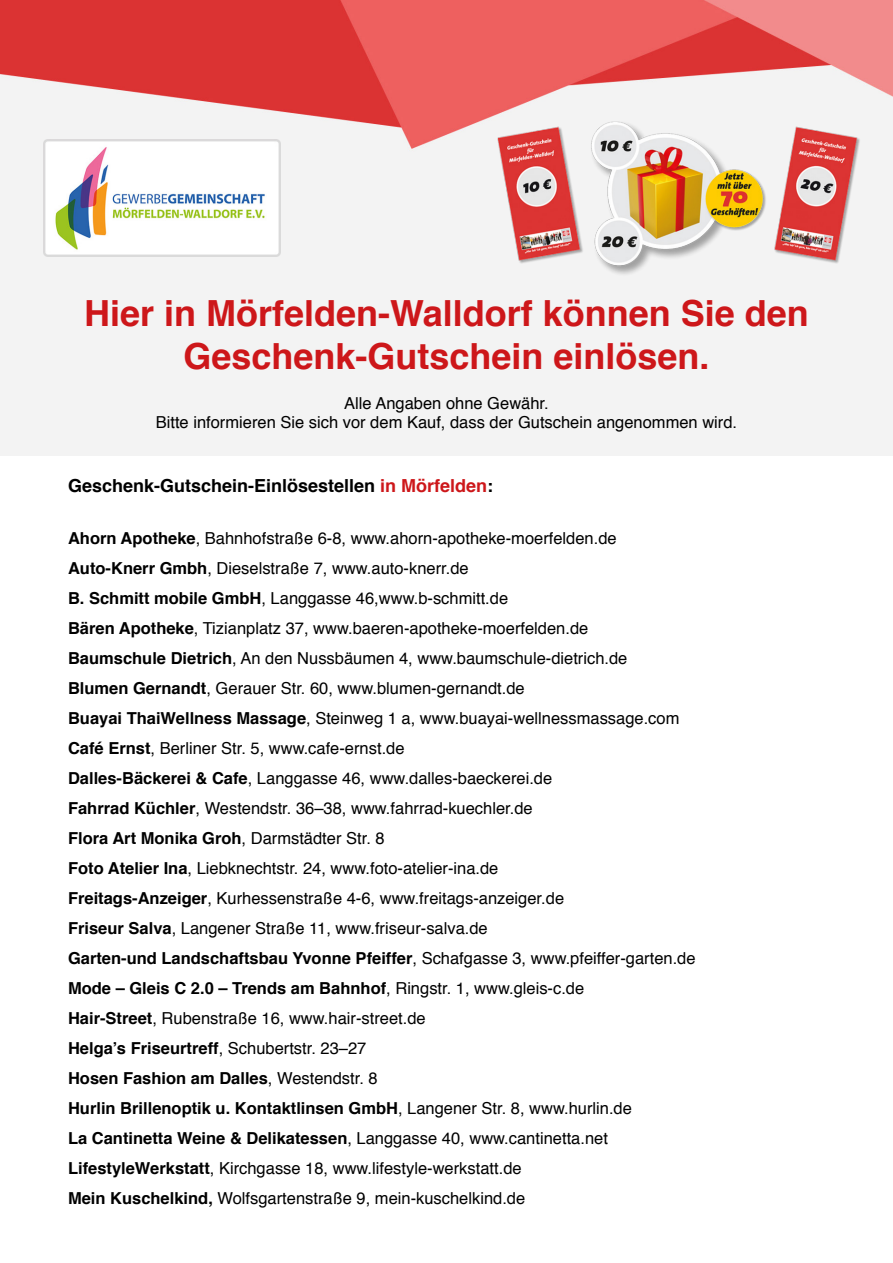
<style>
.page{position:relative;width:893px;height:1263px;background:#fff}
.page>*{position:absolute;margin:0;border:0;box-sizing:border-box;transform-origin:0 0}
.t1{font:700 36px/43.2px "Helvetica";color:#cd171a;text-align:center}
.t2{font:700 18px "Helvetica";color:#000}
.t3{font:16.5px/30px "Helvetica";color:#000;text-align:center}
.s1{color:#cd171a}
.s2{font-weight:700}
</style>
<div class="page">
<img style="left:0;top:0;width:893px;height:455px">
<img style="left:44px;top:140px;width:237px;height:116px">
<img style="left:497px;top:120px;width:363px;height:156px">
<h1 class="t1" style="left:84px;top:292px;width:726px">Hier in Mörfelden-Walldorf können Sie den<br>Geschenk-Gutschein einlösen.</h1>
<p class="t3" style="left:156px;top:393px;width:583px;line-height:19.8px">Alle Angaben ohne Gewähr.<br>Bitte informieren Sie sich vor dem Kauf, dass der Gutschein angenommen wird.</p>
<p class="t2" style="left:68px;top:471px;width:427px">Geschenk-Gutschein-Einlösestellen <span class="s1">in Mörfelden</span>:</p>
<p class="t3" style="left:68px;top:523px;width:629px;text-align:left"><span class="s2">Ahorn Apotheke</span>, Bahnhofstraße 6‐8, www.ahorn-apotheke-moerfelden.de <span class="s2">Auto-Knerr Gmbh</span>, Dieselstraße 7, www.auto-knerr.de<br><span class="s2">B. Schmitt mobile GmbH</span>, Langgasse 46,www.b-schmitt.de<br><span class="s2">Bären Apotheke</span>, Tizianplatz 37, www.baeren-apotheke-moerfelden.de<br><span class="s2">Baumschule Dietrich</span>, An den Nussbäumen 4, www.baumschule-dietrich.de<br><span class="s2">Blumen Gernandt</span>, Gerauer Str. 60, www.blumen-gernandt.de<br><span class="s2">Buayai ThaiWellness Massage</span>, Steinweg 1 a, www.buayai-wellnessmassage.com <span class="s2">Café Ernst</span>, Berliner Str. 5, www.cafe-ernst.de<br><span class="s2">Dalles-Bäckerei &amp; Cafe</span>, Langgasse 46, www.dalles-baeckerei.de<br><span class="s2">Fahrrad Küchler</span>, Westendstr. 36–38, www.fahrrad-kuechler.de<br><span class="s2">Flora Art Monika Groh</span>, Darmstädter Str. 8<br><span class="s2">Foto Atelier Ina</span>, Liebknechtstr. 24, www.foto-atelier-ina.de<br><span class="s2">Freitags-Anzeiger</span>, Kurhessenstraße 4-6, www.freitags-anzeiger.de<br><span class="s2">Friseur Salva</span>, Langener Straße 11, www.friseur-salva.de<br><span class="s2">Garten-und Landschaftsbau Yvonne Pfeiffer</span>, Schafgasse 3, www.pfeiffer-garten.de <span class="s2">Mode – Gleis C 2.0 – Trends am Bahnhof</span>, Ringstr. 1, www.gleis-c.de<br><span class="s2">Hair-Street</span>, Rubenstraße 16, www.hair-street.de<br><span class="s2">Helga’s Friseurtreff</span>, Schubertstr. 23–27<br><span class="s2">Hosen Fashion am Dalles</span>, Westendstr. 8<br><span class="s2">Hurlin Brillenoptik u. Kontaktlinsen GmbH</span>, Langener Str. 8, www.hurlin.de<br><span class="s2">La Cantinetta Weine &amp; Delikatessen</span>, Langgasse 40, www.cantinetta.net <span class="s2">LifestyleWerkstatt</span>, Kirchgasse 18, www.lifestyle-werkstatt.de<br><span class="s2">Mein Kuschelkind,</span> Wolfsgartenstraße 9, mein-kuschelkind.de</p>
</div>
